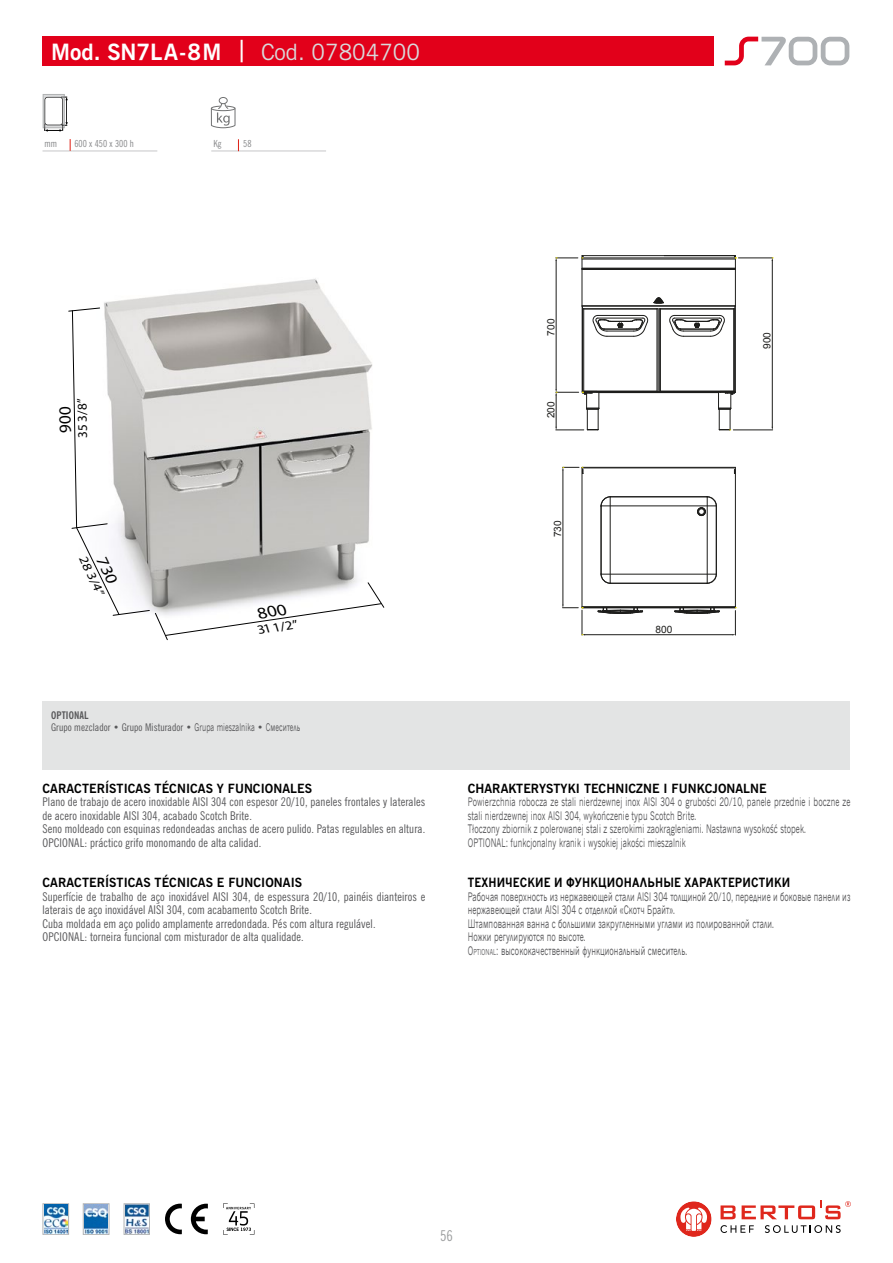
<style>
.page{position:relative;width:893px;height:1263px;background:#fff}
.page>*{position:absolute;margin:0;border:0;box-sizing:border-box;transform-origin:0 0}
.t1{font:700 22.5px "News Gothic BT";color:#fff}
.t2{font:condensed 15px "News Gothic BT";color:#9c9e9f}
.t3{font:13.35px "Myriad Pro";color:#000}
.t4{font:italic 12.9px "Myriad Pro";color:#000;scale:1.15 1}
.t5{font:700 12.75px "News Gothic BT";letter-spacing:.005em;color:#000}
.t6{font:700 12.45px "News Gothic Cyr";letter-spacing:.02em;color:#000;scale:.86 1}
.t7{font:12.45px "Myriad Pro";color:#000;scale:1.15 1}
.t8{font:condensed 12px/13.5px "News Gothic BT";letter-spacing:.01em;color:#58585a}
.t9{font:11.7px/13.5px "News Gothic CE";letter-spacing:.01em;color:#58585a;scale:.65 1}
.t10{font:11.7px/13.5px "News Gothic Cyr";letter-spacing:.01em;color:#58585a;scale:.65 1}
.t11{font:condensed 10.5px/12.6px "News Gothic BT";letter-spacing:.01em;color:#58585a}
.t12{font:10.05px "Arial";color:#1d1d1b}
.t13{font:condensed 9.75px "News Gothic BT";letter-spacing:.01em;color:#87888a}
.s1{font-weight:400;color:#d9dadb}
.s2{font-weight:700}
.s3{font-family:"News Gothic CE";font-stretch:normal}
.s4{font-family:"News Gothic Cyr";font-stretch:normal}
.s5{font-style:inherit}
.s6{font-size:8.25px}
</style>
<div class="page">
<svg style="left:720px;top:1205px;width:16px;height:14px"></svg>
<svg style="left:742px;top:1200px;width:109px;height:19px"></svg>
<svg style="left:676px;top:1201px;width:36px;height:36px"></svg>
<svg style="left:720px;top:1225px;width:34px;height:8px"></svg>
<svg style="left:765px;top:1225px;width:76px;height:8px"></svg>
<svg style="left:725px;top:37px;width:124px;height:28px"></svg>
<svg style="left:191px;top:1204px;width:17px;height:30px"></svg>
<svg style="left:165px;top:1204px;width:17px;height:30px"></svg>
<div style="left:43px;top:1203px;width:26px;height:32px;border:1px solid #b1b3b4"></div>
<img style="left:44px;top:1205px;width:24px;height:28px">
<div style="left:83px;top:1203px;width:26px;height:32px;border:1px solid #b1b3b4"></div>
<img style="left:84px;top:1205px;width:24px;height:28px">
<div style="left:124px;top:1203px;width:26px;height:32px;border:1px solid #b1b3b4"></div>
<img style="left:125px;top:1205px;width:23px;height:28px">
<svg style="left:223px;top:1203px;width:31px;height:31px"></svg>
<div style="left:43px;top:36px;width:671px;height:30px;background:#e2001a"></div>
<img style="left:104px;top:278px;width:281px;height:363px">
<hr style="left:733px;top:430px;width:40px;height:1px;background:#1d1d1b">
<hr style="left:738px;top:258px;width:35px;height:1px;background:#1d1d1b">
<hr style="left:772px;top:261px;width:1px;height:166px;background:#1d1d1b">
<hr style="left:585px;top:634px;width:147px;height:1px;background:#1d1d1b">
<hr style="left:563px;top:470px;width:1px;height:135px;background:#1d1d1b">
<hr style="left:556px;top:261px;width:1px;height:128px;background:#1d1d1b">
<hr style="left:611px;top:496px;width:96px;height:1px;background:#1d1d1b">
<hr style="left:583px;top:309px;width:1px;height:82px;background:#1d1d1b">
<hr style="left:660px;top:391px;width:74px;height:1px;background:#1d1d1b">
<hr style="left:584px;top:391px;width:73px;height:1px;background:#1d1d1b">
<hr style="left:657px;top:309px;width:1px;height:82px;background:#1d1d1b">
<hr style="left:660px;top:309px;width:1px;height:82px;background:#1d1d1b">
<hr style="left:584px;top:309px;width:73px;height:1px;background:#1d1d1b">
<hr style="left:660px;top:309px;width:74px;height:1px;background:#1d1d1b">
<hr style="left:584px;top:308px;width:73px;height:1px;background:#1d1d1b">
<hr style="left:660px;top:308px;width:74px;height:1px;background:#1d1d1b">
<hr style="left:733px;top:309px;width:1px;height:82px;background:#1d1d1b">
<svg style="left:598px;top:608px;width:45px;height:6px"></svg>
<svg style="left:674px;top:608px;width:46px;height:6px"></svg>
<hr style="left:582px;top:467px;width:1px;height:141px;background:#1d1d1b">
<hr style="left:582px;top:607px;width:153px;height:1px;background:#1d1d1b">
<hr style="left:582px;top:606px;width:153px;height:1px;background:#1d1d1b">
<hr style="left:601px;top:506px;width:1px;height:68px;background:#1d1d1b">
<hr style="left:610px;top:583px;width:97px;height:1px;background:#1d1d1b">
<hr style="left:611px;top:497px;width:96px;height:1px;background:#1d1d1b">
<hr style="left:716px;top:506px;width:1px;height:68px;background:#1d1d1b">
<hr style="left:735px;top:467px;width:1px;height:141px;background:#1d1d1b">
<hr style="left:582px;top:468px;width:153px;height:1px;background:#1d1d1b">
<hr style="left:582px;top:467px;width:153px;height:1px;background:#1d1d1b">
<hr style="left:582px;top:268px;width:1px;height:38px;background:#1d1d1b">
<hr style="left:582px;top:306px;width:1px;height:86px;background:#1d1d1b">
<hr style="left:597px;top:392px;width:123px;height:1px;background:#1d1d1b">
<hr style="left:658px;top:309px;width:1px;height:82px;background:#1d1d1b">
<hr style="left:659px;top:309px;width:1px;height:82px;background:#1d1d1b">
<hr style="left:582px;top:306px;width:153px;height:1px;background:#1d1d1b">
<hr style="left:582px;top:305px;width:153px;height:1px;background:#1d1d1b">
<hr style="left:582px;top:269px;width:153px;height:1px;background:#1d1d1b">
<hr style="left:582px;top:268px;width:153px;height:1px;background:#1d1d1b">
<hr style="left:582px;top:259px;width:153px;height:1px;background:#1d1d1b">
<hr style="left:582px;top:258px;width:153px;height:1px;background:#1d1d1b">
<hr style="left:582px;top:255px;width:153px;height:1px;background:#1d1d1b">
<hr style="left:734px;top:309px;width:1px;height:82px;background:#1d1d1b">
<hr style="left:735px;top:306px;width:1px;height:86px;background:#1d1d1b">
<hr style="left:735px;top:268px;width:1px;height:38px;background:#1d1d1b">
<svg style="left:600px;top:573px;width:10px;height:11px"></svg>
<svg style="left:600px;top:496px;width:11px;height:11px"></svg>
<svg style="left:706px;top:573px;width:11px;height:11px"></svg>
<hr style="left:610px;top:497px;width:1px;height:86px;background:#1d1d1b">
<hr style="left:601px;top:574px;width:115px;height:1px;background:#1d1d1b">
<hr style="left:601px;top:506px;width:115px;height:1px;background:#1d1d1b">
<hr style="left:707px;top:497px;width:1px;height:86px;background:#1d1d1b">
<svg style="left:653px;top:297px;width:11px;height:12px"></svg>
<svg style="left:669px;top:315px;width:56px;height:22px"></svg>
<svg style="left:592px;top:315px;width:56px;height:22px"></svg>
<div style="left:697px;top:507px;width:9px;height:9px;border:1px solid #1d1d1b;border-radius:50%"></div>
<div style="left:697px;top:508px;width:8px;height:8px;border:1px solid #1d1d1b;border-radius:50%"></div>
<svg style="left:698px;top:496px;width:19px;height:19px"></svg>
<svg style="left:718px;top:391px;width:18px;height:40px"></svg>
<svg style="left:734px;top:256px;width:2px;height:12px"></svg>
<svg style="left:732px;top:607px;width:4px;height:28px"></svg>
<svg style="left:562px;top:605px;width:23px;height:30px"></svg>
<svg style="left:562px;top:467px;width:22px;height:7px"></svg>
<svg style="left:555px;top:389px;width:45px;height:42px"></svg>
<svg style="left:555px;top:256px;width:29px;height:12px"></svg>
<div style="left:43px;top:702px;width:807px;height:68px;background:#e3e4e4"></div>
<hr style="left:72px;top:151px;width:85px;height:1px;background:#c6c7c8">
<svg style="left:43px;top:139px;width:29px;height:13px"></svg>
<svg style="left:45px;top:96px;width:17px;height:1px"></svg>
<div style="left:43px;top:94px;width:21px;height:34px;border:1px solid #b1b3b4"></div>
<svg style="left:44px;top:97px;width:24px;height:35px"></svg>
<svg style="left:211px;top:102px;width:24px;height:27px"></svg>
<div style="left:219px;top:97px;width:9px;height:7px;border:1px solid #707172;border-radius:50%"></div>
<hr style="left:211px;top:151px;width:30px;height:1px;background:#c6c7c8">
<hr style="left:241px;top:151px;width:85px;height:1px;background:#c6c7c8">
<svg style="left:238px;top:139px;width:1px;height:12px"></svg>
<svg style="left:68px;top:307px;width:316px;height:333px"></svg>
<h1 class="t1" style="left:51px;top:38px;width:370px">Mod. SN7LA-8M | <span class="s1">Cod. 07804700</span></h1>
<p class="t13" style="left:45px;top:137px;width:14px">mm</p>
<p class="t13" style="left:74px;top:137px;width:61px">600 x 450 x 300 h</p>
<p class="t13" style="left:213px;top:137px;width:10px">Kg</p>
<p class="t13" style="left:243px;top:137px;width:10px">58</p>
<p class="t3" style="left:75px;top:438px;width:41px;rotate:-91deg">35 3/8”</p>
<p class="t7" style="left:89px;top:553px;width:38px;rotate:64deg">28 3/4”</p>
<p class="t4" style="left:257px;top:622px;width:37px;rotate:-8deg">31 1/2”</p>
<p class="t11" style="left:51px;top:708px;width:251px"><span class="s2">OPTIONAL<br></span>Grupo mezclador • Grupo Misturador • <span class="s3">Grupa mieszalnika</span> • <span class="s4">Смеситель</span></p>
<p class="t5" style="left:43px;top:780px;width:271px">CARACTERÍSTICAS TÉCNICAS Y FUNCIONALES</p>
<p class="t8" style="left:43px;top:795px;width:384px">Plano de trabajo de acero inoxidable AISI 304 con espesor 20/10, paneles frontales y laterales de acero inoxidable AISI 304, acabado Scotch Brite.<br>Seno moldeado con esquinas redondeadas anchas de acero pulido. Patas regulables en altura.<br>OPCIONAL: práctico grifo monomando de alta calidad.</p>
<p class="t5" style="left:43px;top:875px;width:261px">CARACTERÍSTICAS TÉCNICAS E FUNCIONAIS</p>
<p class="t8" style="left:43px;top:889px;width:384px">Superfície de trabalho de aço inoxidável AISI 304, de espessura 20/10, painéis dianteiros e laterais de aço inoxidável AISI 304, com acabamento Scotch Brite.<br>Cuba moldada em aço polido amplamente arredondada. Pés com altura regulável.<br>OPCIONAL: torneira funcional com misturador de alta qualidade.</p>
<p class="t12" style="left:544px;top:336px;width:18px;rotate:-90deg">700</p>
<p class="t12" style="left:544px;top:418px;width:18px;rotate:-90deg">200</p>
<p class="t12" style="left:551px;top:537px;width:18px;rotate:-90deg">730</p>
<p class="t12" style="left:760px;top:349px;width:18px;rotate:-90deg">900</p>
<p class="t12" style="left:656px;top:623px;width:18px">800</p>
<p class="t5" style="left:468px;top:780px;width:300px">CHARAKTERYSTYKI TECHNICZNE I FUNKCJONALNE</p>
<p class="t9" style="left:468px;top:795px;width:590px">Powierzchnia robocza ze stali nierdzewnej inox AISI 304 o grubości 20/10, panele przednie i boczne ze stali nierdzewnej inox AISI 304, wykończenie typu Scotch Brite.<br>Tłoczony zbiornik z polerowanej stali z szerokimi zaokrągleniami. Nastawna wysokość stopek.<br>OPTIONAL: funkcjonalny kranik i wysokiej jakości mieszalnik</p>
<p class="t6" style="left:468px;top:875px;width:377px">ТЕХНИЧЕСКИЕ И ФУНКЦИОНАЛЬНЫЕ ХАРАКТЕРИСТИКИ</p>
<p class="t10" style="left:468px;top:890px;width:590px">Рабочая поверхность из нержавеющей стали AISI 304 толщиной 20/10, передние и боковые панели из нержавеющей стали AISI 304 с отделкой «Скотч Брайт».<br>Штампованная ванна с большими закругленными углами из полированной стали.<br>Ножки регулируются по высоте.<br><span class="s5">O</span><span class="s6">PTIONAL</span>: высококачественный функциональный смеситель.</p>
<p class="t2" style="left:440px;top:1226px;width:14px">56</p>
</div>
